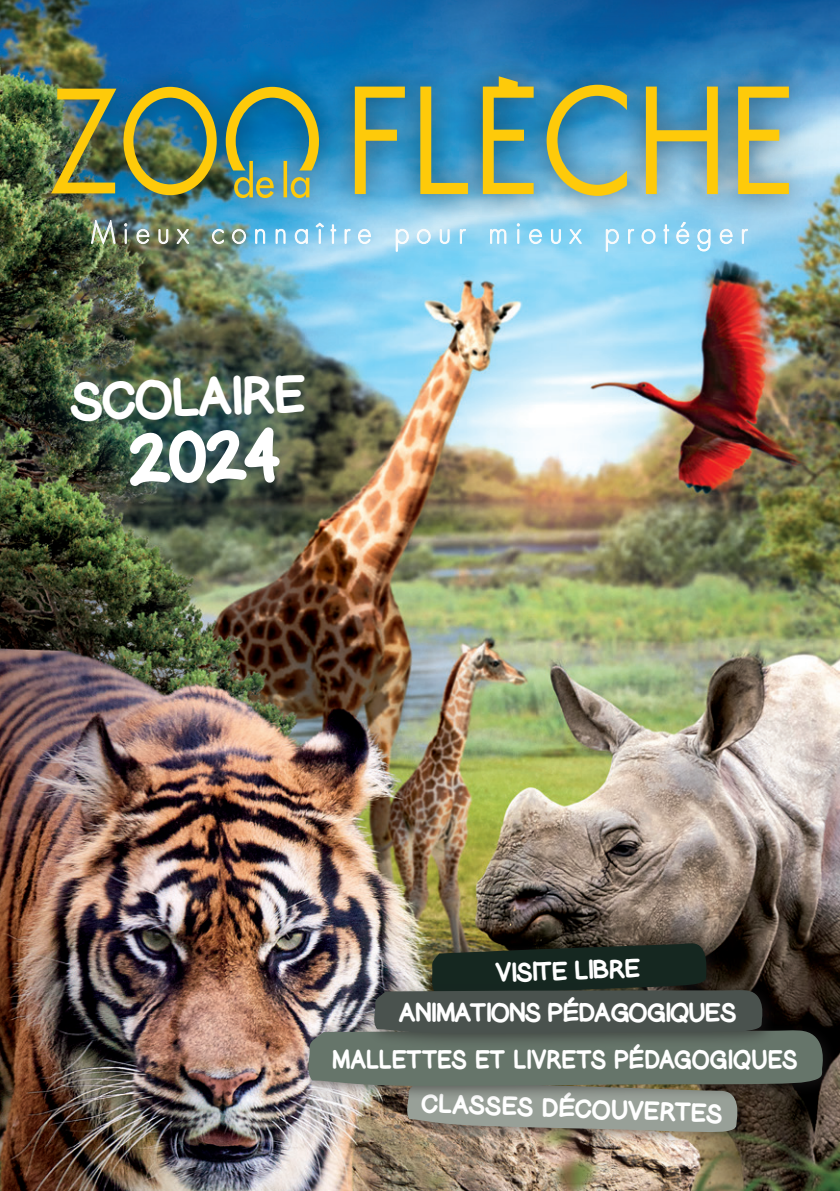
<style>
.page{position:relative;width:840px;height:1191px;background:#fff}
.page>*{position:absolute;margin:0;border:0;box-sizing:border-box;transform-origin:0 0}
.t1{font:800 68px "Gel Pen Upright";color:#fff}
.t2{font:800 48px "Gel Pen Upright";color:#fff}
.t3{font:800 23.8px "Gel Pen Upright";color:#fff}
.t4{font:800 23.8px "Gel Pen Upright";letter-spacing:.02em;color:#fff;scale:.94 1}
</style>
<div class="page">
<img style="left:0;top:264px;width:839px;height:927px">
<svg style="left:0;top:0;width:839px;height:14px;background:#145e9c"></svg>
<div style="left:12px;top:314px;width:351px;height:231px;background:#1e96c1;opacity:.4"></div>
<div style="left:0;top:14px;width:839px;height:250px;background:#004c72;opacity:.5"></div>
<img style="left:51px;top:76px;width:737px;height:122px">
<div style="left:399px;top:1074px;width:353px;height:73px;background:#231f20;opacity:.5"></div>
<div style="left:424px;top:935px;width:297px;height:74px;background:#231f20;opacity:.5"></div>
<div style="left:301px;top:1022px;width:536px;height:79px;background:#231f20;opacity:.5"></div>
<img style="left:304px;top:943px;width:520px;height:189px">
<h2 class="t2" style="left:69px;top:368px;width:236px;rotate:-2deg">SCOLAIRE</h2>
<h1 class="t1" style="left:127px;top:410px;width:151px;rotate:-2deg">2024</h1>
<p class="t3" style="left:495px;top:956px;width:146px;rotate:-2deg">VISITE LIBRE</p>
<p class="t3" style="left:399px;top:996px;width:338px">ANIMATIONS PÉDAGOGIQUES</p>
<p class="t4" style="left:332px;top:1042px;width:495px">MALLETTES ET LIVRETS PÉDAGOGIQUES</p>
<p class="t3" style="left:421px;top:1086px;width:302px;rotate:2deg">CLASSES DÉCOUVERTES</p>
</div>
